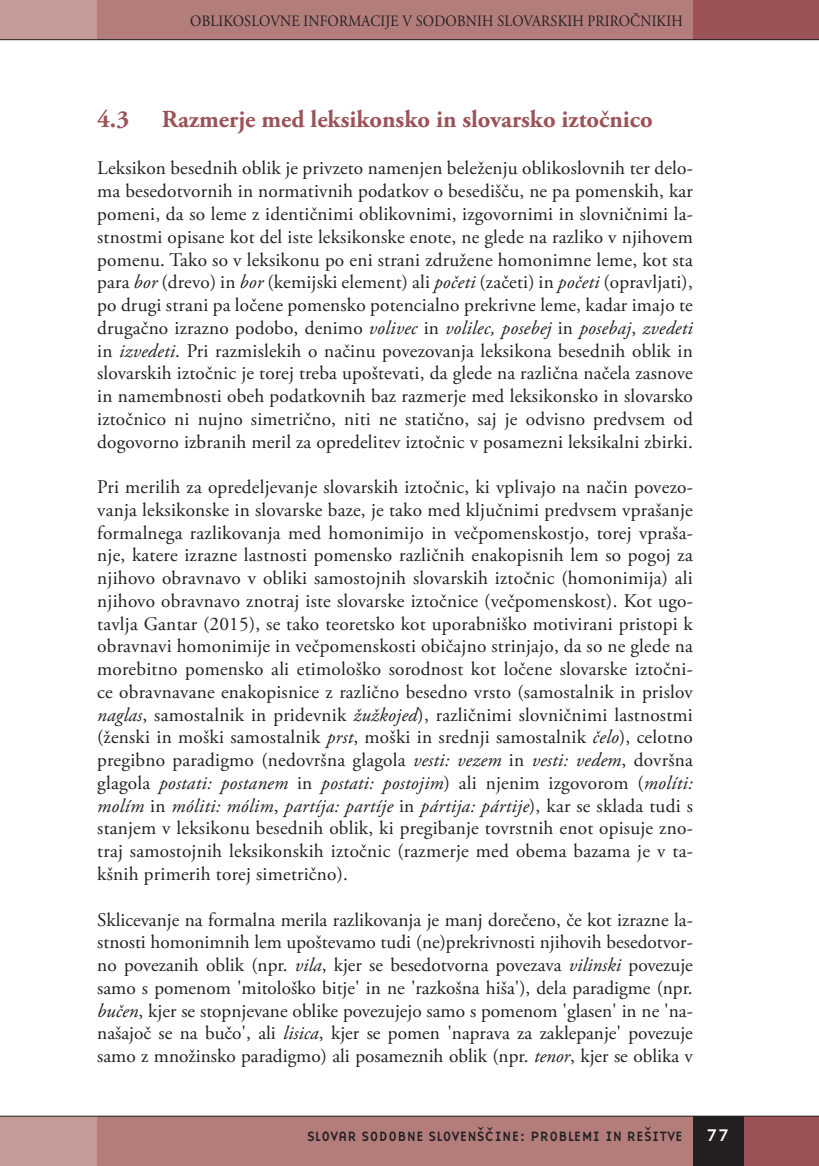
<style>
.page{position:relative;width:819px;height:1166px;background:#fff}
.page>*{position:absolute;margin:0;border:0;box-sizing:border-box;transform-origin:0 0}
.t1{font:700 24.5px "Adobe Garamond Pro";color:#9b5358}
.t2{font:19.25px/22.8px "Adobe Garamond Pro";letter-spacing:-.01em;color:#231f20;text-align:justify}
.t3{font:17.5px "Base Nine";color:#fff}
.t4{font:15.75px "Adobe Garamond Pro";letter-spacing:.015em;color:#231f20;scale:.9 1}
.t5{font:14px "Base Nine";color:#231f20}
.s1{font-style:italic}
</style>
<div class="page">
<div style="left:97px;top:0;width:596px;height:40px;background:#b37d7c"></div>
<div style="left:72px;top:1116px;width:620px;height:50px;background:#b37d7c"></div>
<div style="left:0;top:1116px;width:97px;height:50px;background:#c59b99"></div>
<div style="left:0;top:0;width:97px;height:40px;background:#c59b99"></div>
<div style="left:743px;top:1116px;width:75px;height:50px;background:#9b5358"></div>
<div style="left:692px;top:1116px;width:51px;height:50px;background:#231f20"></div>
<div style="left:692px;top:0;width:126px;height:40px;background:#9b5358"></div>
<hr style="left:0;top:39px;width:818px;height:1px;background:#231f20">
<hr style="left:0;top:1116px;width:818px;height:1px;background:#231f20">
<p class="t4" style="left:190px;top:11px;width:549px">OBLIKOSLOVNE INFORMACIJE V SODOBNIH SLOVARSKIH PRIROČNIKIH</p>
<p class="t1" style="left:97px;top:105px;width:33px">4.3</p>
<p class="t1" style="left:162px;top:105px;width:492px">Razmerje med leksikonsko in slovarsko iztočnico</p>
<p class="t2" style="left:97px;top:158px;width:597px">Leksikon besednih oblik je privzeto namenjen beleženju oblikoslovnih ter delo&shy;ma besedotvornih in normativnih podatkov o besedišču, ne pa pomenskih, kar pomeni, da so leme z identičnimi oblikovnimi, izgovornimi in slovničnimi la&shy;stnostmi opisane kot del iste leksikonske enote, ne glede na razliko v njihovem pomenu. Tako so v leksikonu po eni strani združene homonimne leme, kot sta para <span class="s1">bor</span> (drevo) in <span class="s1">bor</span> (kemijski element) ali <span class="s1">početi</span> (začeti) in <span class="s1">početi</span> (opravljati), po drugi strani pa ločene pomensko potencialno prekrivne leme, kadar imajo te drugačno izrazno podobo, denimo <span class="s1">volivec</span> in <span class="s1">volilec, posebej</span> in <span class="s1">posebaj</span>, <span class="s1">zvedeti </span>in <span class="s1">izvedeti</span>. Pri razmislekih o načinu povezovanja leksikona besednih oblik in slovarskih iztočnic je torej treba upoštevati, da glede na različna načela zasnove in namembnosti obeh podatkovnih baz razmerje med leksikonsko in slovarsko iztočnico ni nujno simetrično, niti ne statično, saj je odvisno predvsem od dogovorno izbranih meril za opredelitev iztočnic v posamezni leksikalni zbirki.</p>
<p class="t2" style="left:97px;top:476px;width:597px">Pri merilih za opredeljevanje slovarskih iztočnic, ki vplivajo na način povezo&shy;vanja leksikonske in slovarske baze, je tako med ključnimi predvsem vprašanje formalnega razlikovanja med homonimijo in večpomenskostjo, torej vpraša&shy;nje, katere izrazne lastnosti pomensko različnih enakopisnih lem so pogoj za njihovo obravnavo v obliki samostojnih slovarskih iztočnic (homonimija) ali njihovo obravnavo znotraj iste slovarske iztočnice (večpomenskost). Kot ugo&shy;tavlja Gantar (2015), se tako teoretsko kot uporabniško motivirani pristopi k obravnavi homonimije in večpomenskosti običajno strinjajo, da so ne glede na morebitno pomensko ali etimološko sorodnost kot ločene slovarske iztočni&shy;ce obravnavane enakopisnice z različno besedno vrsto (samostalnik in prislov <span class="s1">naglas</span>, samostalnik in pridevnik <span class="s1">žužkojed</span>), različnimi slovničnimi lastnostmi (ženski in moški samostalnik <span class="s1">prst</span>, moški in srednji samostalnik <span class="s1">čelo</span>), celotno pregibno paradigmo (nedovršna glagola <span class="s1">vesti: vezem</span> in <span class="s1">vesti: vedem</span>, dovršna glagola <span class="s1">postati: postanem</span> in <span class="s1">postati: postojim</span>) ali njenim izgovorom (<span class="s1">molíti: molím</span> in <span class="s1">móliti: mólim</span>, <span class="s1">partíja: partíje</span> in <span class="s1">pártija: pártije</span>), kar se sklada tudi s stanjem v leksikonu besednih oblik, ki pregibanje tovrstnih enot opisuje zno&shy;traj samostojnih leksikonskih iztočnic (razmerje med obema bazama je v ta&shy;kšnih primerih torej simetrično).</p>
<p class="t2" style="left:97px;top:909px;width:597px">Sklicevanje na formalna merila razlikovanja je manj dorečeno, če kot izrazne la&shy;stnosti homonimnih lem upoštevamo tudi (ne)prekrivnosti njihovih besedotvor&shy;no povezanih oblik (npr. <span class="s1">vila</span>, kjer se besedotvorna povezava <span class="s1">vilinski</span> povezuje samo s pomenom 'mitološko bitje' in ne 'razkošna hiša'), dela paradigme (npr. <span class="s1">bučen</span>, kjer se stopnjevane oblike povezujejo samo s pomenom 'glasen' in ne 'na&shy;našajoč se na bučo', ali <span class="s1">lisica</span>, kjer se pomen 'naprava za zaklepanje' povezuje samo z množinsko paradigmo) ali posameznih oblik (npr. <span class="s1">tenor</span>, kjer se oblika v</p>
<p class="t5" style="left:307px;top:1126px;width:377px">SLOVAR SODOBNE SLOVENŠCˇINE: PROBLEMI IN REŠITVE</p>
<p class="t3" style="left:706px;top:1123px;width:25px">77</p>
</div>
